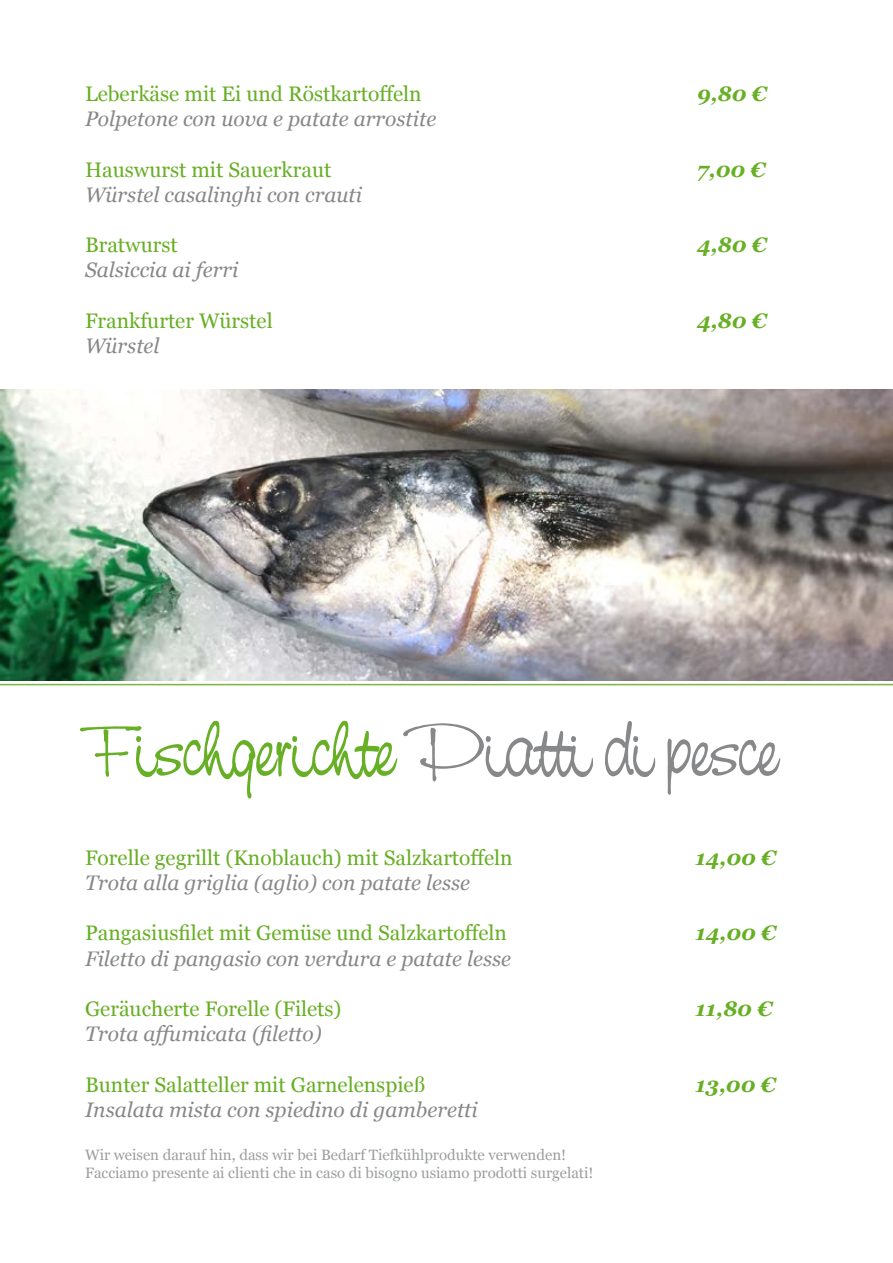
<style>
.page{position:relative;width:893px;height:1263px;background:#fff}
.page>*{position:absolute;margin:0;border:0;box-sizing:border-box;transform-origin:0 0}
.t1{font:75px "Nevison Cas D";color:#67af24}
.t2{font:21px "Georgia";color:#67af24}
.t3{font:italic 21px "Georgia";color:#87888a}
.t4{font:italic 700 21px "Georgia";color:#67af24}
.t5{font:15px/18px "Georgia";color:#9c9e9f}
.s1{color:#87888a}
</style>
<div class="page">
<img style="left:0;top:389px;width:893px;height:291px">
<hr style="left:0;top:684px;width:893px;height:1px;background:#7bb73e">
<p class="t2" style="left:85px;top:78px;width:338px">Leberkäse mit Ei und Röstkartoffeln</p>
<p class="t4" style="left:697px;top:78px;width:71px">9,80 €</p>
<p class="t3" style="left:85px;top:104px;width:353px">Polpetone con uova e patate arrostite</p>
<p class="t2" style="left:85px;top:154px;width:248px">Hauswurst mit Sauerkraut</p>
<p class="t4" style="left:697px;top:154px;width:70px">7,00 €</p>
<p class="t3" style="left:85px;top:179px;width:279px">Würstel casalinghi con crauti</p>
<p class="t2" style="left:85px;top:230px;width:94px">Bratwurst</p>
<p class="t4" style="left:697px;top:229px;width:71px">4,80 €</p>
<p class="t3" style="left:85px;top:255px;width:155px">Salsiccia ai ferri</p>
<p class="t2" style="left:85px;top:305px;width:189px">Frankfurter Würstel</p>
<p class="t4" style="left:697px;top:305px;width:71px">4,80 €</p>
<p class="t3" style="left:85px;top:330px;width:76px">Würstel</p>
<h1 class="t1" style="left:85px;top:705px;width:694px">Fischgerichte <span class="s1">Piatti di pesce</span></h1>
<p class="t2" style="left:85px;top:842px;width:429px">Forelle gegrillt (Knoblauch) mit Salzkartoffeln</p>
<p class="t4" style="left:696px;top:842px;width:82px">14,00 €</p>
<p class="t3" style="left:85px;top:867px;width:387px">Trota alla griglia (aglio) con patate lesse</p>
<p class="t2" style="left:85px;top:918px;width:423px">Pangasiusfilet mit Gemüse und Salzkartoffeln</p>
<p class="t4" style="left:696px;top:917px;width:82px">14,00 €</p>
<p class="t3" style="left:85px;top:943px;width:427px">Filetto di pangasio con verdura e patate lesse</p>
<p class="t2" style="left:85px;top:993px;width:258px">Geräucherte Forelle (Filets)</p>
<p class="t4" style="left:696px;top:993px;width:78px">11,80 €</p>
<p class="t3" style="left:85px;top:1018px;width:238px">Trota affumicata (filetto)</p>
<p class="t2" style="left:85px;top:1069px;width:342px">Bunter Salatteller mit Garnelenspieß</p>
<p class="t4" style="left:696px;top:1068px;width:82px">13,00 €</p>
<p class="t3" style="left:85px;top:1094px;width:394px">Insalata mista con spiedino di gamberetti</p>
<p class="t5" style="left:85px;top:1145px;width:510px">Wir weisen darauf hin, dass wir bei Bedarf Tiefkühlprodukte verwenden!<br>Facciamo presente ai clienti che in caso di bisogno usiamo prodotti surgelati!</p>
</div>
